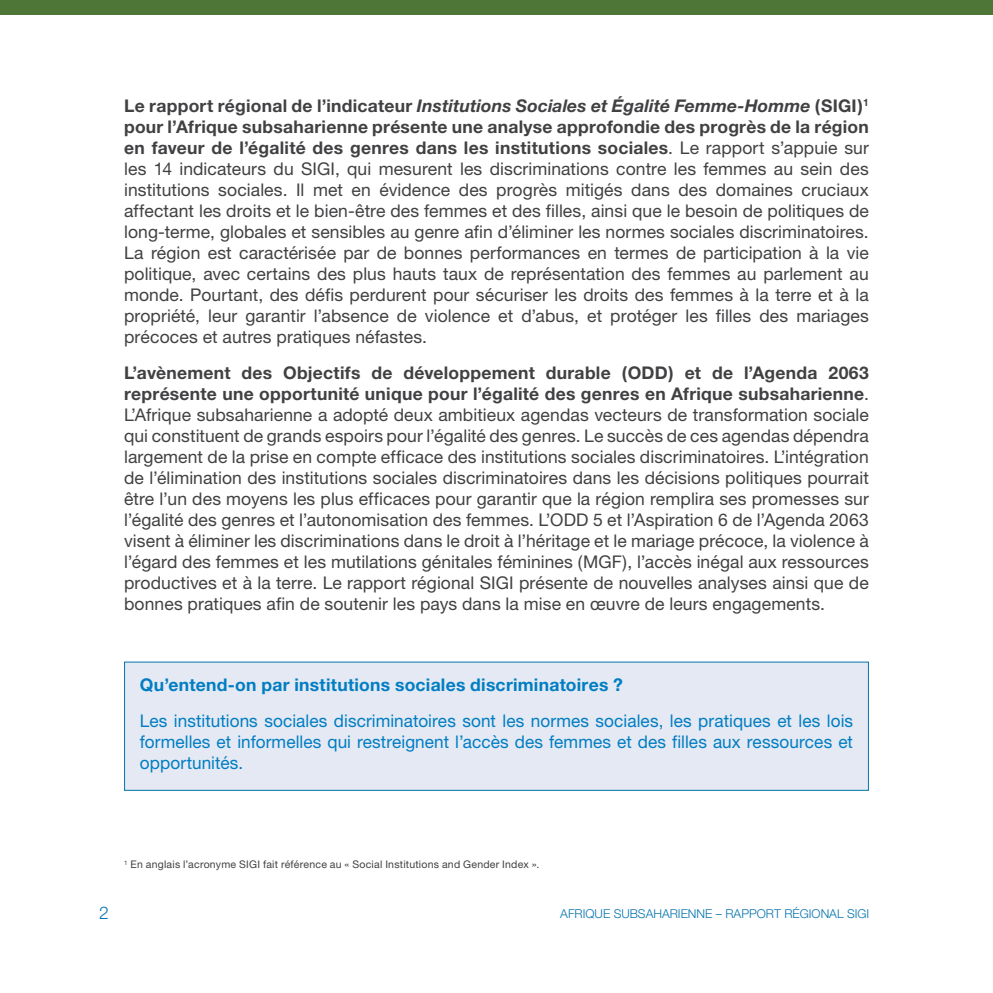
<style>
.page{position:relative;width:993px;height:993px;background:#fff}
.page>*{position:absolute;margin:0;border:0;box-sizing:border-box;transform-origin:0 0}
.t1{font:17.5px/21px "Helvetica Neue";letter-spacing:.005em;color:#414042;text-align:justify}
.t2{font:17.5px/21px "Helvetica Neue";letter-spacing:.005em;color:#007dc3;text-align:justify}
.t3{font:italic 700 17.5px "Helvetica Neue CE";letter-spacing:.005em;color:#414042}
.t4{font:700 17.5px "Helvetica Neue";letter-spacing:.015em;color:#007dc3}
.t5{font:300 17.5px "Helvetica Neue";color:#0574af}
.t6{font:300 12.25px "Helvetica Neue";color:#0574af}
.t7{font:10.5px "Helvetica Neue";letter-spacing:.02em;color:#414042}
.s1{font-family:"Helvetica Neue";font-style:normal}
.s2{font-weight:700}
</style>
<div class="page">
<div style="left:0;top:0;width:992px;height:15px;background:#4e7737"></div>
<div style="left:124px;top:661px;width:744px;height:129px;background:#e4e9f3"></div>
<p class="t3" style="left:124px;top:95px;width:746px"><span class="s1">Le rapport régional de l’indicateur</span> Institutions Sociales et Égalité Femme-Homme <span class="s1">(SIGI)</span><sup>1</sup></p>
<p class="t1" style="left:124px;top:116px;width:746px"><span class="s2">pour l’Afrique subsaharienne présente une analyse approfondie des progrès de la région en faveur de l’égalité des genres dans les institutions sociales</span>. Le rapport s’appuie sur les 14 indicateurs du SIGI, qui mesurent les discriminations contre les femmes au sein des institutions sociales. Il met en évidence des progrès mitigés dans des domaines cruciaux affectant les droits et le bien-être des femmes et des filles, ainsi que le besoin de politiques de long-terme, globales et sensibles au genre afin d’éliminer les normes sociales discriminatoires.<br>La région est caractérisée par de bonnes performances en termes de participation à la vie politique, avec certains des plus hauts taux de représentation des femmes au parlement au monde. Pourtant, des défis perdurent pour sécuriser les droits des femmes à la terre et à la propriété, leur garantir l’absence de violence et d’abus, et protéger les filles des mariages précoces et autres pratiques néfastes.</p>
<p class="t1" style="left:124px;top:362px;width:746px"><span class="s2">L’avènement des Objectifs de développement durable (ODD) et de l’Agenda 2063 représente une opportunité unique pour l’égalité des genres en Afrique subsaharienne</span>.<br>L’Afrique subsaharienne a adopté deux ambitieux agendas vecteurs de transformation sociale qui constituent de grands espoirs pour l’égalité des genres. Le succès de ces agendas dépendra largement de la prise en compte efficace des institutions sociales discriminatoires. L’intégration de l’élimination des institutions sociales discriminatoires dans les décisions politiques pourrait être l’un des moyens les plus efficaces pour garantir que la région remplira ses promesses sur l’égalité des genres et l’autonomisation des femmes. L’ODD 5 et l’Aspiration 6 de l’Agenda 2063 visent à éliminer les discriminations dans le droit à l’héritage et le mariage précoce, la violence à l’égard des femmes et les mutilations génitales féminines (MGF), l’accès inégal aux ressources productives et à la terre. Le rapport régional SIGI présente de nouvelles analyses ainsi que de bonnes pratiques afin de soutenir les pays dans la mise en œuvre de leurs engagements.</p>
<p class="t4" style="left:140px;top:674px;width:484px">Qu’entend-on par institutions sociales discriminatoires ?</p>
<p class="t2" style="left:140px;top:709px;width:714px">Les institutions sociales discriminatoires sont les normes sociales, les pratiques et les lois formelles et informelles qui restreignent l’accès des femmes et des filles aux ressources et opportunités.</p>
<p class="t7" style="left:124px;top:858px;width:417px"><sup>1</sup> En anglais l’acronyme SIGI fait référence au « Social Institutions and Gender Index ».</p>
<p class="t5" style="left:99px;top:901px;width:11px">2</p>
<p class="t6" style="left:560px;top:906px;width:310px">AFRIQUE SUBSAHARIENNE – RAPPORT RÉGIONAL SIGI</p>
</div>
